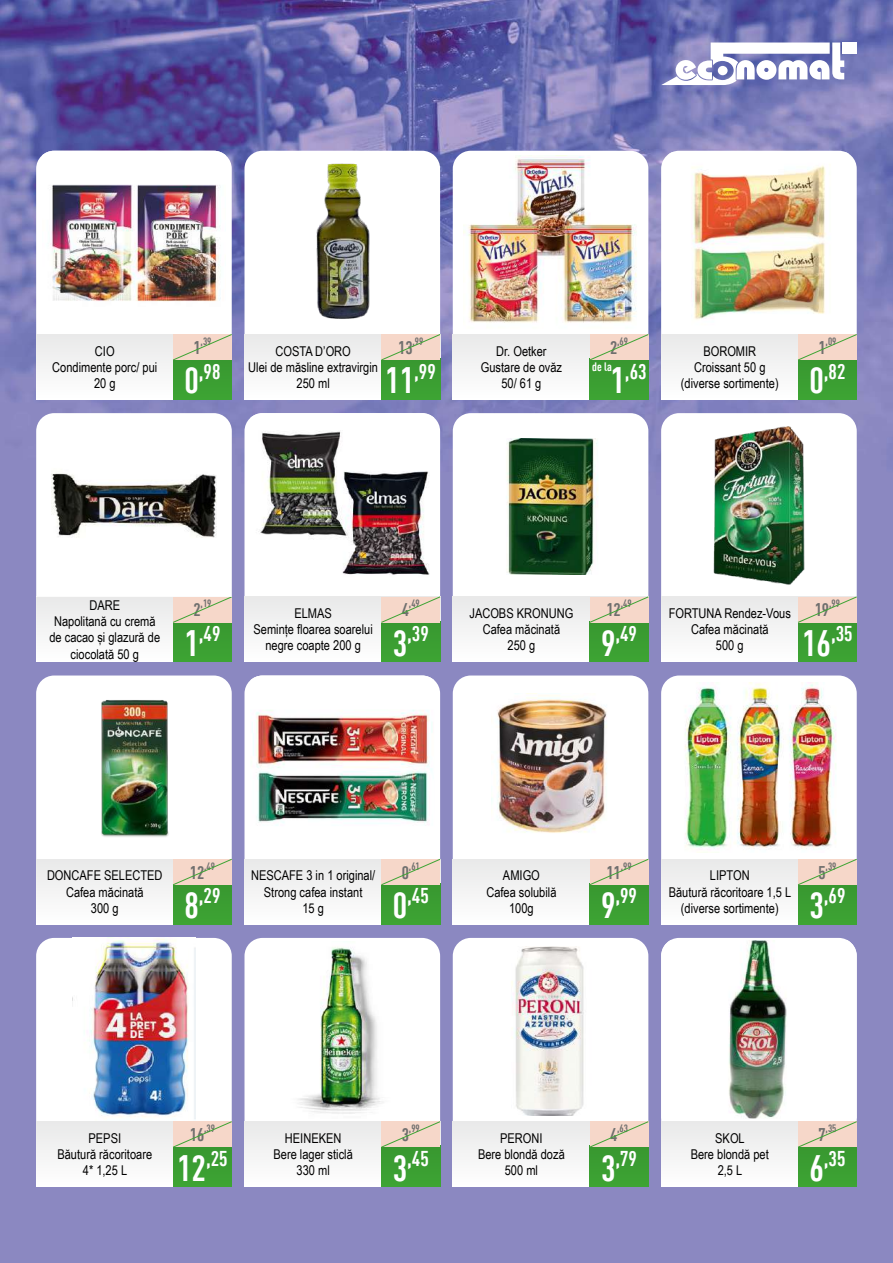
<style>
.page{position:relative;width:893px;height:1263px;background:#fff}
.page>*{position:absolute;margin:0;border:0;box-sizing:border-box;transform-origin:0 0}
.t1{font:700 condensed 21px "Adihaus DIN";color:#fff}
.t2{font:700 condensed 18px "Adihaus DIN";color:#6f6f6e}
.t3{font:13.5px/16.2px "Arial Narrow";color:#000;text-align:center}
.t4{font:700 condensed 12px "Adihaus DIN";color:#fff}
.t5{font:700 condensed 10.5px "Adihaus DIN";color:#6f6f6e}
.s1{font-size:36px}
</style>
<div class="page">
<img style="left:0;top:0;width:893px;height:1263px">
<div style="left:36px;top:597px;width:196px;height:65px;background:#f8f8f8"></div>
<div style="left:173px;top:621px;width:59px;height:41px;background:#3a9e32"></div>
<div style="left:244px;top:597px;width:196px;height:65px;background:#f8f8f8"></div>
<div style="left:381px;top:621px;width:59px;height:41px;background:#3a9e32"></div>
<img style="left:244px;top:413px;width:197px;height:210px">
<div style="left:453px;top:597px;width:195px;height:65px;background:#f8f8f8"></div>
<div style="left:590px;top:621px;width:58px;height:41px;background:#3a9e32"></div>
<svg style="left:453px;top:413px;width:196px;height:210px"></svg>
<div style="left:661px;top:597px;width:196px;height:65px;background:#f8f8f8"></div>
<div style="left:798px;top:621px;width:59px;height:41px;background:#3a9e32"></div>
<img style="left:661px;top:413px;width:197px;height:210px">
<div style="left:36px;top:859px;width:196px;height:65px;background:#f8f8f8"></div>
<div style="left:173px;top:883px;width:59px;height:41px;background:#3b9e32"></div>
<img style="left:36px;top:675px;width:197px;height:211px">
<div style="left:244px;top:859px;width:196px;height:65px;background:#f8f8f8"></div>
<div style="left:381px;top:883px;width:59px;height:41px;background:#3b9e32"></div>
<img style="left:244px;top:675px;width:197px;height:211px">
<div style="left:453px;top:859px;width:195px;height:65px;background:#f8f8f8"></div>
<div style="left:590px;top:883px;width:58px;height:41px;background:#3b9e32"></div>
<img style="left:453px;top:675px;width:196px;height:211px">
<div style="left:661px;top:859px;width:196px;height:65px;background:#f8f8f8"></div>
<div style="left:798px;top:883px;width:59px;height:41px;background:#3b9e32"></div>
<img style="left:661px;top:675px;width:197px;height:211px">
<div style="left:36px;top:334px;width:196px;height:65px;background:#f8f8f8"></div>
<div style="left:173px;top:359px;width:59px;height:40px;background:#3b9e32"></div>
<img style="left:36px;top:151px;width:197px;height:210px">
<div style="left:244px;top:334px;width:196px;height:65px;background:#f8f8f8"></div>
<div style="left:381px;top:359px;width:59px;height:40px;background:#3b9e32"></div>
<svg style="left:244px;top:151px;width:197px;height:210px"></svg>
<div style="left:453px;top:334px;width:195px;height:65px;background:#f8f8f8"></div>
<div style="left:590px;top:359px;width:58px;height:40px;background:#3b9e32"></div>
<img style="left:453px;top:151px;width:196px;height:210px">
<div style="left:661px;top:334px;width:196px;height:65px;background:#f8f8f8"></div>
<div style="left:798px;top:359px;width:59px;height:40px;background:#3b9e32"></div>
<img style="left:661px;top:151px;width:197px;height:210px">
<div style="left:36px;top:1121px;width:196px;height:66px;background:#f8f8f8"></div>
<div style="left:173px;top:1146px;width:59px;height:41px;background:#3a9e32"></div>
<img style="left:36px;top:938px;width:197px;height:210px">
<div style="left:244px;top:1121px;width:196px;height:66px;background:#f8f8f8"></div>
<div style="left:381px;top:1146px;width:59px;height:41px;background:#3a9e32"></div>
<img style="left:244px;top:938px;width:197px;height:210px">
<div style="left:453px;top:1121px;width:195px;height:66px;background:#f8f8f8"></div>
<div style="left:590px;top:1146px;width:58px;height:41px;background:#3a9e32"></div>
<svg style="left:453px;top:938px;width:196px;height:210px"></svg>
<div style="left:661px;top:1121px;width:196px;height:66px;background:#f8f8f8"></div>
<div style="left:798px;top:1146px;width:59px;height:41px;background:#3a9e32"></div>
<img style="left:661px;top:938px;width:197px;height:210px">
<div style="left:843px;top:43px;width:14px;height:11px;background:#fff"></div>
<svg style="left:661px;top:43px;width:183px;height:42px"></svg>
<svg style="left:36px;top:413px;width:197px;height:210px"></svg>
<img style="left:52px;top:423px;width:164px;height:164px">
<p class="t3" style="left:52px;top:342px;width:107px">CIO<br>Condimente porc/ pui<br>20 g</p>
<h2 class="t2" style="left:193px;top:334px;width:9px">1</h2>
<p class="t5" style="left:201px;top:333px;width:12px">,39</p>
<h1 class="t1" style="left:184px;top:355px;width:38px"><span class="s1">0</span>,98</h1>
<p class="t3" style="left:248px;top:342px;width:131px">COSTA D’ORO<br>Ulei de măsline extravirgin<br>250 ml</p>
<h2 class="t2" style="left:398px;top:334px;width:16px">13</h2>
<p class="t5" style="left:413px;top:333px;width:12px">,99</p>
<h1 class="t1" style="left:385px;top:355px;width:52px"><span class="s1">11</span>,99</h1>
<p class="t3" style="left:481px;top:342px;width:83px">Dr. Oetker<br>Gustare de ovăz<br>50/ 61 g</p>
<h2 class="t2" style="left:610px;top:334px;width:9px">2</h2>
<p class="t5" style="left:617px;top:333px;width:12px">,69</p>
<p class="t4" style="left:592px;top:358px;width:21px">de la</p>
<h1 class="t1" style="left:610px;top:355px;width:38px"><span class="s1">1</span>,63</h1>
<p class="t3" style="left:681px;top:342px;width:99px">BOROMIR<br>Croissant 50 g (diverse sortimente)</p>
<h2 class="t2" style="left:818px;top:334px;width:9px">1</h2>
<p class="t5" style="left:826px;top:333px;width:12px">,09</p>
<h1 class="t1" style="left:809px;top:355px;width:38px"><span class="s1">0</span>,82</h1>
<p class="t3" style="left:49px;top:597px;width:112px">DARE<br>Napolitană cu cremă de cacao și glazură de ciocolată 50 g</p>
<h2 class="t2" style="left:193px;top:596px;width:9px">2</h2>
<p class="t5" style="left:201px;top:596px;width:12px">,19</p>
<h1 class="t1" style="left:184px;top:617px;width:38px"><span class="s1">1</span>,49</h1>
<p class="t3" style="left:253px;top:605px;width:121px">ELMAS<br>Semințe floarea soarelui negre coapte 200 g</p>
<h2 class="t2" style="left:402px;top:596px;width:9px">4</h2>
<p class="t5" style="left:409px;top:596px;width:12px">,49</p>
<h1 class="t1" style="left:393px;top:617px;width:38px"><span class="s1">3</span>,39</h1>
<p class="t3" style="left:469px;top:605px;width:105px">JACOBS KRONUNG<br>Cafea măcinată<br>250 g</p>
<h2 class="t2" style="left:606px;top:596px;width:16px">12</h2>
<p class="t5" style="left:621px;top:596px;width:12px">,49</p>
<h1 class="t1" style="left:601px;top:617px;width:38px"><span class="s1">9</span>,49</h1>
<p class="t3" style="left:669px;top:605px;width:124px">FORTUNA Rendez-Vous<br>Cafea măcinată<br>500 g</p>
<h2 class="t2" style="left:815px;top:596px;width:16px">19</h2>
<p class="t5" style="left:829px;top:596px;width:12px">,99</p>
<h1 class="t1" style="left:802px;top:617px;width:52px"><span class="s1">16</span>,35</h1>
<p class="t3" style="left:47px;top:867px;width:117px">DONCAFE SELECTED<br>Cafea măcinată<br>300 g</p>
<h2 class="t2" style="left:190px;top:859px;width:16px">12</h2>
<p class="t5" style="left:204px;top:858px;width:12px">,49</p>
<h1 class="t1" style="left:184px;top:880px;width:38px"><span class="s1">8</span>,29</h1>
<p class="t3" style="left:251px;top:867px;width:126px">NESCAFE 3 in 1 original/<br>Strong cafea instant<br>15 g</p>
<h2 class="t2" style="left:402px;top:859px;width:9px">0</h2>
<p class="t5" style="left:409px;top:858px;width:12px">,61</p>
<h1 class="t1" style="left:393px;top:880px;width:38px"><span class="s1">0</span>,45</h1>
<p class="t3" style="left:486px;top:867px;width:72px">AMIGO<br>Cafea solubilă<br>100g</p>
<h2 class="t2" style="left:606px;top:859px;width:16px">11</h2>
<p class="t5" style="left:621px;top:858px;width:12px">,99</p>
<h1 class="t1" style="left:601px;top:880px;width:38px"><span class="s1">9</span>,99</h1>
<p class="t3" style="left:669px;top:867px;width:124px">LIPTON<br>Băutură răcoritoare 1,5 L (diverse sortimente)</p>
<h2 class="t2" style="left:818px;top:859px;width:9px">5</h2>
<p class="t5" style="left:826px;top:858px;width:12px">,39</p>
<h1 class="t1" style="left:809px;top:880px;width:38px"><span class="s1">3</span>,69</h1>
<p class="t3" style="left:57px;top:1129px;width:96px">PEPSI<br>Băutură răcoritoare<br>4* 1,25 L</p>
<h2 class="t2" style="left:190px;top:1121px;width:16px">16</h2>
<p class="t5" style="left:204px;top:1120px;width:12px">,39</p>
<h1 class="t1" style="left:177px;top:1142px;width:52px"><span class="s1">12</span>,25</h1>
<p class="t3" style="left:273px;top:1129px;width:81px">HEINEKEN<br>Bere lager sticlă<br>330 ml</p>
<h2 class="t2" style="left:402px;top:1121px;width:9px">3</h2>
<p class="t5" style="left:409px;top:1120px;width:12px">,99</p>
<h1 class="t1" style="left:393px;top:1142px;width:38px"><span class="s1">3</span>,45</h1>
<p class="t3" style="left:478px;top:1129px;width:88px">PERONI<br>Bere blondă doză<br>500 ml</p>
<h2 class="t2" style="left:610px;top:1121px;width:9px">4</h2>
<p class="t5" style="left:617px;top:1120px;width:12px">,63</p>
<h1 class="t1" style="left:601px;top:1142px;width:38px"><span class="s1">3</span>,79</h1>
<p class="t3" style="left:691px;top:1129px;width:80px">SKOL<br>Bere blondă pet<br>2,5 L</p>
<h2 class="t2" style="left:818px;top:1121px;width:9px">7</h2>
<p class="t5" style="left:826px;top:1120px;width:12px">,35</p>
<h1 class="t1" style="left:809px;top:1142px;width:38px"><span class="s1">6</span>,35</h1>
</div>
